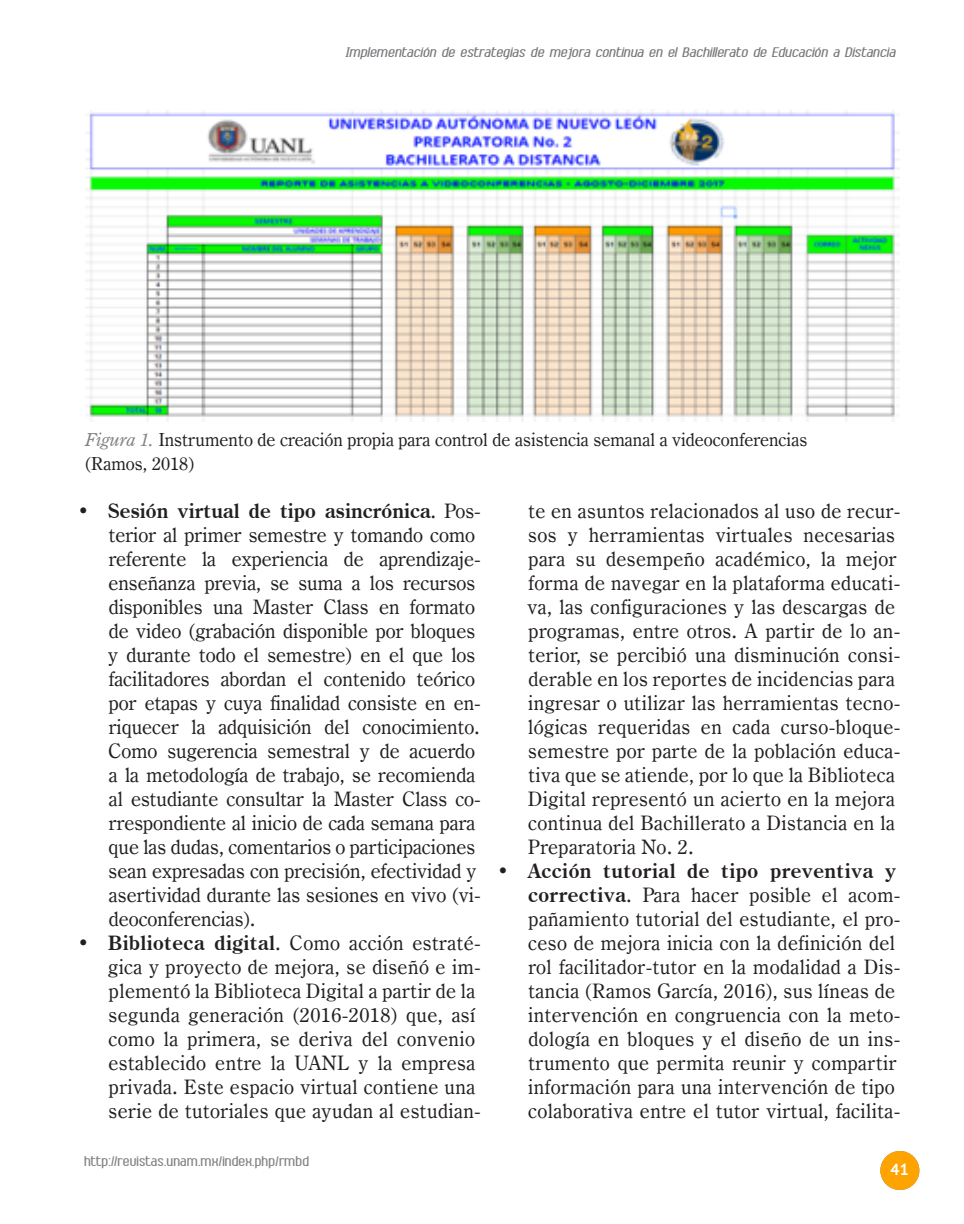
<style>
.page{position:relative;width:964px;height:1224px;background:#fff}
.page>*{position:absolute;margin:0;border:0;box-sizing:border-box;transform-origin:0 0}
.LISTADO{font:20px/24px "Century Oldstyle BT";letter-spacing:.02em;color:#231f20}
.LISTADO-2{font:20px/24px "Century Oldstyle BT";color:#231f20}
.FIGURA_TIT{font:18px/24px "Century Oldstyle BT";color:#231f20}
.t1{font:italic 700 16px "Ambrosia";color:#76787b}
.t2{font:700 16px "Ambrosia";color:#808285}
.t3{font:700 16px "PT Sans";color:#fff}
.s1{font-style:italic;color:#808285}
.s2{font-weight:700}
</style>
<div class="page">
<div style="left:880px;top:1151px;width:39px;height:39px;background:#ffa300;border-radius:50%"></div>
<img style="left:85px;top:110px;width:814px;height:312px">
<p class="t1" style="left:346px;top:45px;width:551px">Implementación de estrategias de mejora continua en el Bachillerato de Educación a Distancia</p>
<p class="FIGURA_TIT" style="left:85px;top:427px;width:724px"><span class="s1">Figura 1.</span> Instrumento de creación propia para control de asistencia semanal a videoconferencias (Ramos, 2018)</p>
<p class="LISTADO-2" style="left:108px;top:499px;width:374px;text-indent:-31px">• <span class="s2">Sesión virtual de tipo asincrónica</span>. Pos&shy;terior al primer semestre y tomando como referente la experiencia de aprendizaje&shy;enseñanza previa, se suma a los recursos disponibles una Master Class en formato de video (grabación disponible por bloques y durante todo el semestre) en el que los facilitadores abordan el contenido teórico por etapas y cuya finalidad consiste en en&shy;riquecer la adquisición del conocimiento.<br>Como sugerencia semestral y de acuerdo a la metodología de trabajo, se recomienda al estudiante consultar la Master Class co&shy;rrespondiente al inicio de cada semana para que las dudas, comentarios o participaciones sean expresadas con precisión, efectividad y asertividad durante las sesiones en vivo (vi&shy;deoconferencias).</p>
<p class="LISTADO" style="left:108px;top:931px;width:374px;text-indent:-31px">• <span class="s2">Biblioteca digital</span>. Como acción estraté&shy;gica y proyecto de mejora, se diseñó e im&shy;plementó la Biblioteca Digital a partir de la segunda generación (2016-2018) que, así como la primera, se deriva del convenio establecido entre la UANL y la empresa privada. Este espacio virtual contiene una serie de tutoriales que ayudan al estudian-</p>
<p class="t2" style="left:85px;top:1154px;width:227px">http://revistas.unam.mx/index.php/rmbd</p>
<p class="LISTADO" style="left:527px;top:499px;width:375px">te en asuntos relacionados al uso de recur&shy;sos y herramientas virtuales necesarias para su desempeño académico, la mejor forma de navegar en la plataforma educati&shy;va, las configuraciones y las descargas de programas, entre otros. A partir de lo an&shy;terior, se percibió una disminución consi&shy;derable en los reportes de incidencias para ingresar o utilizar las herramientas tecno&shy;lógicas requeridas en cada curso-bloque&shy;semestre por parte de la población educa&shy;tiva que se atiende, por lo que la Biblioteca Digital representó un acierto en la mejora continua del Bachillerato a Distancia en la Preparatoria No. 2.</p>
<p class="LISTADO" style="left:528px;top:859px;width:374px;text-indent:-31px">• <span class="s2">Acción tutorial de tipo preventiva y correctiva</span>. Para hacer posible el acom&shy;pañamiento tutorial del estudiante, el pro&shy;ceso de mejora inicia con la definición del rol facilitador-tutor en la modalidad a Dis&shy;tancia (Ramos García, 2016), sus líneas de intervención en congruencia con la meto&shy;dología en bloques y el diseño de un ins&shy;trumento que permita reunir y compartir información para una intervención de tipo colaborativa entre el tutor virtual, facilita-</p>
<p class="t3" style="left:890px;top:1159px;width:20px">41</p>
</div>
